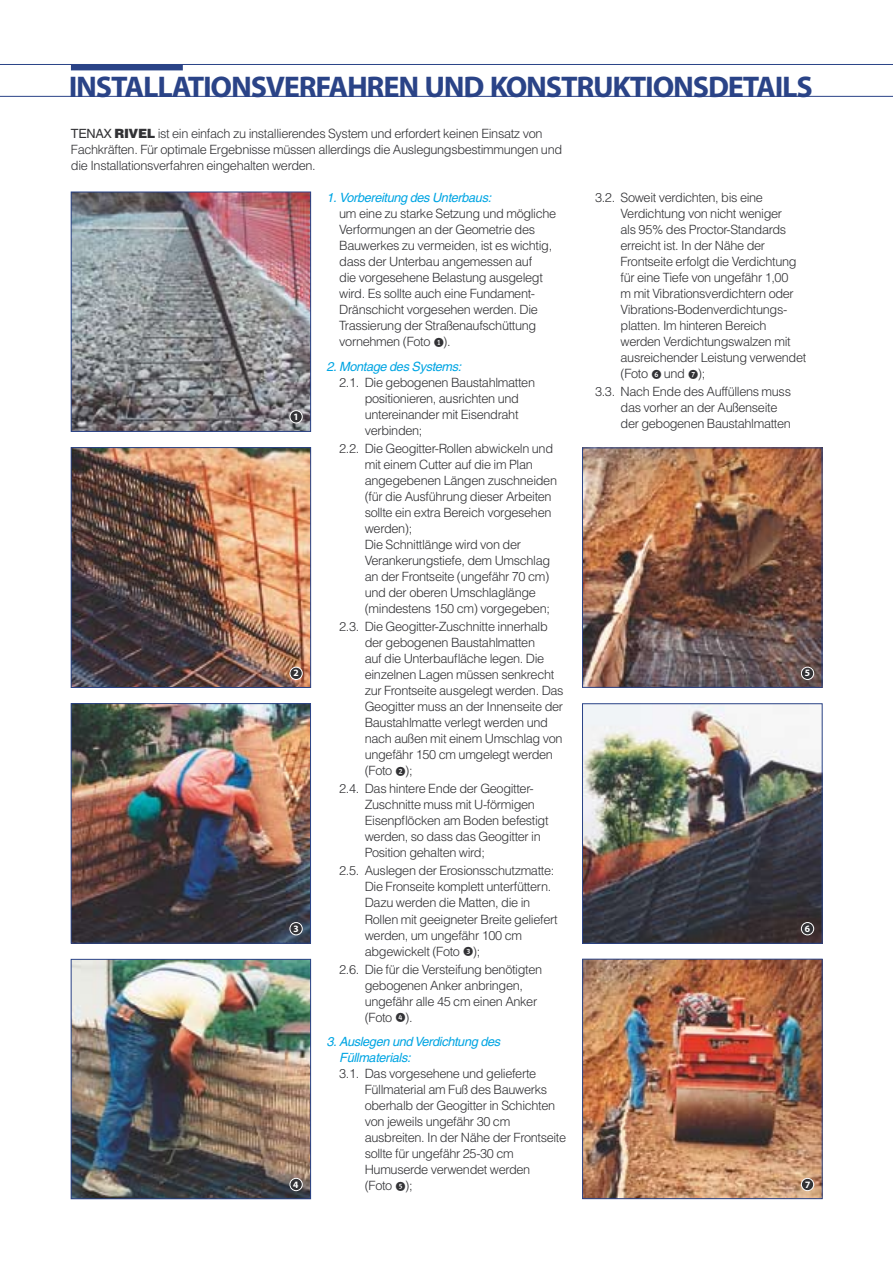
<style>
.page{position:relative;width:893px;height:1263px;background:#fff}
.page>*{position:absolute;margin:0;border:0;box-sizing:border-box;transform-origin:0 0}
.t1{font:30px "Myriad Headline";letter-spacing:-.02em;color:#2a4387}
.t2{font:300 12.75px/16px "Helvetica";letter-spacing:-.03em;color:#323235}
.t3{font:italic 12.75px/16px "Helvetica";letter-spacing:-.03em;color:#00a5e3}
.t4{font:9.75px "Myriad Headline";color:#fff}
.s1{font-weight:400}
.s2{font-weight:900}
.s3{font-family:"FF Dingbests";font-weight:400;font-size:13.5px}
</style>
<div class="page">
<hr style="left:0;top:64px;width:893px;height:1px;background:#2a4387">
<hr style="left:0;top:96px;width:893px;height:1px;background:#2a4387">
<div style="left:71px;top:64px;width:112px;height:6px;background:#2a4387"></div>
<img style="left:73px;top:194px;width:236px;height:236px">
<div style="left:71px;top:192px;width:240px;height:240px;border:1px solid #2a4387"></div>
<img style="left:73px;top:449px;width:236px;height:237px">
<div style="left:71px;top:447px;width:240px;height:241px;border:1px solid #2a4387"></div>
<img style="left:584px;top:961px;width:236px;height:236px">
<div style="left:582px;top:959px;width:240px;height:240px;border:1px solid #2a4387"></div>
<img style="left:73px;top:705px;width:236px;height:236px">
<div style="left:71px;top:703px;width:240px;height:240px;border:1px solid #2a4387"></div>
<img style="left:584px;top:705px;width:236px;height:236px">
<div style="left:582px;top:703px;width:240px;height:240px;border:1px solid #2a4387"></div>
<img style="left:73px;top:961px;width:236px;height:236px">
<div style="left:71px;top:959px;width:240px;height:240px;border:1px solid #2a4387"></div>
<img style="left:584px;top:450px;width:236px;height:235px">
<div style="left:582px;top:448px;width:240px;height:239px;border:1px solid #2a4387"></div>
<div style="left:290px;top:411px;width:12px;height:12px;background:#323235;border-radius:50%"></div>
<div style="left:290px;top:410px;width:12px;height:13px;border:1px solid #fff;border-radius:50%"></div>
<div style="left:290px;top:667px;width:12px;height:12px;background:#323235;border-radius:50%"></div>
<div style="left:290px;top:667px;width:12px;height:13px;border:1px solid #fff;border-radius:50%"></div>
<div style="left:290px;top:922px;width:12px;height:13px;background:#323235;border-radius:50%"></div>
<div style="left:290px;top:922px;width:12px;height:13px;border:1px solid #fff;border-radius:50%"></div>
<div style="left:290px;top:1178px;width:12px;height:13px;background:#323235;border-radius:50%"></div>
<div style="left:290px;top:1178px;width:12px;height:13px;border:1px solid #fff;border-radius:50%"></div>
<div style="left:801px;top:667px;width:13px;height:12px;background:#323235;border-radius:50%"></div>
<div style="left:801px;top:667px;width:13px;height:13px;border:1px solid #fff;border-radius:50%"></div>
<div style="left:801px;top:922px;width:13px;height:13px;background:#323235;border-radius:50%"></div>
<div style="left:801px;top:922px;width:13px;height:13px;border:1px solid #fff;border-radius:50%"></div>
<div style="left:801px;top:1178px;width:13px;height:13px;background:#323235;border-radius:50%"></div>
<div style="left:801px;top:1178px;width:13px;height:13px;border:1px solid #fff;border-radius:50%"></div>
<h1 class="t1" style="left:69px;top:71px;width:745px">INSTALLATIONSVERFAHREN UND KONSTRUKTIONSDETAILS</h1>
<p class="t2" style="left:71px;top:125px;width:493px"><span class="s1">TENAX</span> <span class="s2">RIVEL</span> ist ein einfach zu installierendes System und erfordert keinen Einsatz von<br>Fachkräften. Für optimale Ergebnisse müssen allerdings die Auslegungsbestimmungen und die Installationsverfahren eingehalten werden.</p>
<p class="t4" style="left:293px;top:412px;width:7px">1</p>
<p class="t4" style="left:293px;top:668px;width:7px">2</p>
<p class="t4" style="left:293px;top:923px;width:7px">3</p>
<p class="t4" style="left:293px;top:1179px;width:7px">4</p>
<p class="t3" style="left:326px;top:190px;width:166px">1. Vorbereitung des Unterbaus:</p>
<p class="t2" style="left:339px;top:205px;width:219px">um eine zu starke Setzung und mögliche Verformungen an der Geometrie des Bauwerkes zu vermeiden, ist es wichtig, dass der Unterbau angemessen auf<br>die vorgesehene Belastung ausgelegt wird. Es sollte auch eine Fundament-Dränschicht vorgesehen werden. Die Trassierung der Straßenaufschüttung vornehmen (Foto <span class="s3">1</span>).</p>
<p class="t3" style="left:326px;top:358px;width:136px">2. Montage des Systems:</p>
<p class="t2" style="left:365px;top:374px;width:172px;text-indent:-26px">2.1. Die gebogenen Baustahlmatten positionieren, ausrichten und untereinander mit Eisendraht verbinden;</p>
<p class="t2" style="left:365px;top:440px;width:194px;text-indent:-26px">2.2. Die Geogitter-Rollen abwickeln und mit einem Cutter auf die im Plan angegebenen Längen zuschneiden (für die Ausführung dieser Arbeiten sollte ein extra Bereich vorgesehen werden);<br>Die Schnittlänge wird von der<br>Verankerungstiefe, dem Umschlag an der Frontseite (ungefähr 70 cm) und der oberen Umschlaglänge (mindestens 150 cm) vorgegeben;</p>
<p class="t2" style="left:365px;top:618px;width:200px;text-indent:-26px">2.3. Die Geogitter-Zuschnitte innerhalb der gebogenen Baustahlmatten<br>auf die Unterbaufläche legen. Die einzelnen Lagen müssen senkrecht zur Frontseite ausgelegt werden. Das<br>Geogitter muss an der Innenseite der<br>Baustahlmatte verlegt werden und nach außen mit einem Umschlag von ungefähr 150 cm umgelegt werden (Foto <span class="s3">2</span>);</p>
<p class="t2" style="left:365px;top:780px;width:185px;text-indent:-26px">2.4. Das hintere Ende der Geogitter-<br>Zuschnitte muss mit U-förmigen<br>Eisenpflöcken am Boden befestigt werden, so dass das Geogitter in<br>Position gehalten wird;</p>
<p class="t2" style="left:365px;top:862px;width:194px;text-indent:-26px">2.5. Auslegen der Erosionsschutzmatte:<br>Die Fronseite komplett unterfüttern.<br>Dazu werden die Matten, die in Rollen mit geeigneter Breite geliefert werden, um ungefähr 100 cm abgewickelt (Foto <span class="s3">3</span>);</p>
<p class="t2" style="left:365px;top:961px;width:179px;text-indent:-26px">2.6. Die für die Versteifung benötigten gebogenen Anker anbringen, ungefähr alle 45 cm einen Anker (Foto <span class="s3">4</span>).</p>
<p class="t3" style="left:339px;top:1034px;width:162px;text-indent:-13px">3. Auslegen und Verdichtung des<br>Füllmaterials:</p>
<p class="t2" style="left:365px;top:1065px;width:203px;text-indent:-26px">3.1. Das vorgesehene und gelieferte<br>Füllmaterial am Fuß des Bauwerks oberhalb der Geogitter in Schichten von jeweils ungefähr 30 cm ausbreiten. In der Nähe der Frontseite sollte für ungefähr 25-30 cm<br>Humuserde verwendet werden<br>(Foto <span class="s3">5</span>);</p>
<p class="t2" style="left:621px;top:189px;width:187px;text-indent:-26px">3.2. Soweit verdichten, bis eine<br>Verdichtung von nicht weniger<br>als 95% des Proctor-Standards erreicht ist. In der Nähe der<br>Frontseite erfolgt die Verdichtung für eine Tiefe von ungefähr 1,00<br>m mit Vibrationsverdichtern oder<br>Vibrations-Bodenverdichtungs&shy;platten. Im hinteren Bereich werden Verdichtungswalzen mit ausreichender Leistung verwendet (Foto <span class="s3">6</span> und <span class="s3">7</span>);</p>
<p class="t2" style="left:621px;top:383px;width:172px;text-indent:-26px">3.3. Nach Ende des Auffüllens muss das vorher an der Außenseite der gebogenen Baustahlmatten</p>
<p class="t4" style="left:805px;top:668px;width:7px">5</p>
<p class="t4" style="left:805px;top:923px;width:7px">6</p>
<p class="t4" style="left:805px;top:1179px;width:7px">7</p>
</div>
